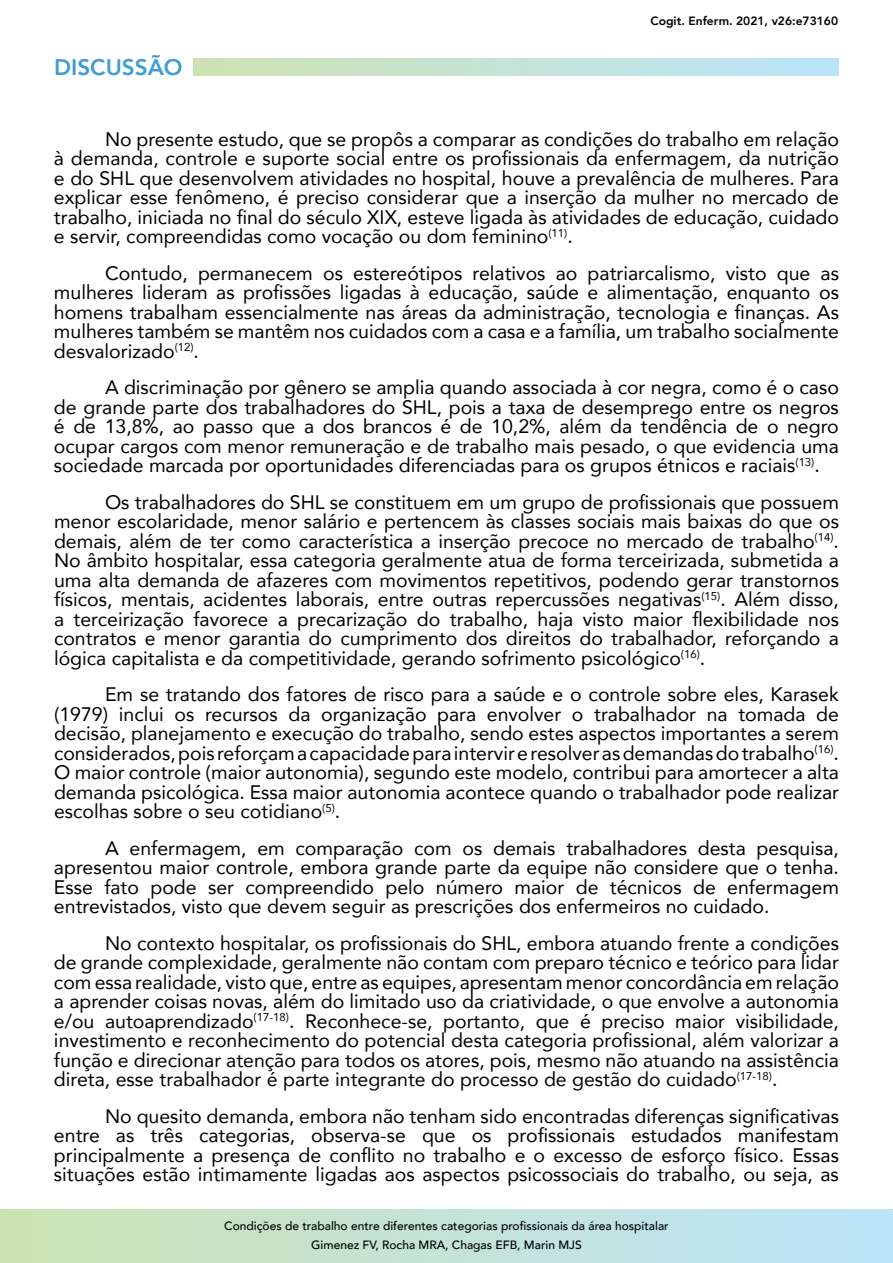
<style>
.page{position:relative;width:893px;height:1263px;background:#fff}
.page>*{position:absolute;margin:0;border:0;box-sizing:border-box;transform-origin:0 0}
.t1{font:800 22.5px "Avenir";color:#409cd4}
.t2{font:19.5px/19.5px "Avenir";color:#000;text-align:justify}
.t3{font:500 12px/18.6px "Avenir";color:#000;text-align:center}
.t4{font:800 12px "Avenir";color:#000}
</style>
<div class="page">
<svg style="left:0;top:1209px;width:893px;height:54px;background:#c4e2d6"></svg>
<div style="left:193px;top:59px;width:646px;height:16px;background:linear-gradient(to right,#cee2b2,#bae3fb)"></div>
<p class="t1" style="left:54px;top:50px;width:130px">DISCUSSÃO</p>
<p class="t4" style="left:650px;top:12px;width:189px">Cogit. Enferm. 2021, v26:e73160</p>
<p class="t2" style="left:54px;top:129px;width:787px;text-indent:51px">No presente estudo, que se propôs a comparar as condições do trabalho em relação à demanda, controle e suporte social entre os profissionais da enfermagem, da nutrição e do SHL que desenvolvem atividades no hospital, houve a prevalência de mulheres. Para explicar esse fenômeno, é preciso considerar que a inserção da mulher no mercado de trabalho, iniciada no final do século XIX, esteve ligada às atividades de educação, cuidado e servir, compreendidas como vocação ou dom feminino<sup>(11)</sup>.</p>
<p class="t2" style="left:54px;top:263px;width:786px;text-indent:51px">Contudo, permanecem os estereótipos relativos ao patriarcalismo, visto que as mulheres lideram as profissões ligadas à educação, saúde e alimentação, enquanto os homens trabalham essencialmente nas áreas da administração, tecnologia e finanças. As mulheres também se mantêm nos cuidados com a casa e a família, um trabalho socialmente desvalorizado<sup>(12)</sup>.</p>
<p class="t2" style="left:54px;top:377px;width:786px;text-indent:51px">A discriminação por gênero se amplia quando associada à cor negra, como é o caso de grande parte dos trabalhadores do SHL, pois a taxa de desemprego entre os negros é de 13,8%, ao passo que a dos brancos é de 10,2%, além da tendência de o negro ocupar cargos com menor remuneração e de trabalho mais pesado, o que evidencia uma sociedade marcada por oportunidades diferenciadas para os grupos étnicos e raciais<sup>(13)</sup>.</p>
<p class="t2" style="left:54px;top:492px;width:786px;text-indent:51px">Os trabalhadores do SHL se constituem em um grupo de profissionais que possuem menor escolaridade, menor salário e pertencem às classes sociais mais baixas do que os demais, além de ter como característica a inserção precoce no mercado de trabalho<sup>(14)</sup>.<br>No âmbito hospitalar, essa categoria geralmente atua de forma terceirizada, submetida a uma alta demanda de afazeres com movimentos repetitivos, podendo gerar transtornos físicos, mentais, acidentes laborais, entre outras repercussões negativas<sup>(15)</sup>. Além disso, a terceirização favorece a precarização do trabalho, haja visto maior flexibilidade nos contratos e menor garantia do cumprimento dos direitos do trabalhador, reforçando a lógica capitalista e da competitividade, gerando sofrimento psicológico<sup>(16)</sup>.</p>
<p class="t2" style="left:54px;top:684px;width:786px;text-indent:51px">Em se tratando dos fatores de risco para a saúde e o controle sobre eles, Karasek (1979) inclui os recursos da organização para envolver o trabalhador na tomada de decisão, planejamento e execução do trabalho, sendo estes aspectos importantes a serem considerados, pois reforçam a capacidade para intervir e resolver as demandas do trabalho<sup>(16)</sup>.<br>O maior controle (maior autonomia), segundo este modelo, contribui para amortecer a alta demanda psicológica. Essa maior autonomia acontece quando o trabalhador pode realizar escolhas sobre o seu cotidiano<sup>(5)</sup>.</p>
<p class="t2" style="left:54px;top:838px;width:786px;text-indent:51px">A enfermagem, em comparação com os demais trabalhadores desta pesquisa, apresentou maior controle, embora grande parte da equipe não considere que o tenha.<br>Esse fato pode ser compreendido pelo número maior de técnicos de enfermagem entrevistados, visto que devem seguir as prescrições dos enfermeiros no cuidado.</p>
<p class="t2" style="left:54px;top:933px;width:787px;text-indent:51px">No contexto hospitalar, os profissionais do SHL, embora atuando frente a condições de grande complexidade, geralmente não contam com preparo técnico e teórico para lidar com essa realidade, visto que, entre as equipes, apresentam menor concordância em relação a aprender coisas novas, além do limitado uso da criatividade, o que envolve a autonomia e/ou autoaprendizado<sup>(17-18)</sup>. Reconhece-se, portanto, que é preciso maior visibilidade, investimento e reconhecimento do potencial desta categoria profissional, além valorizar a função e direcionar atenção para todos os atores, pois, mesmo não atuando na assistência direta, esse trabalhador é parte integrante do processo de gestão do cuidado<sup>(17-18)</sup>.</p>
<p class="t2" style="left:54px;top:1106px;width:786px;text-indent:51px">No quesito demanda, embora não tenham sido encontradas diferenças significativas entre as três categorias, observa-se que os profissionais estudados manifestam principalmente a presença de conflito no trabalho e o excesso de esforço físico. Essas situações estão intimamente ligadas aos aspectos psicossociais do trabalho, ou seja, as</p>
<p class="t3" style="left:224px;top:1216px;width:446px">Condições de trabalho entre diferentes categorias profissionais da área hospitalar<br>Gimenez FV, Rocha MRA, Chagas EFB, Marin MJS</p>
</div>
